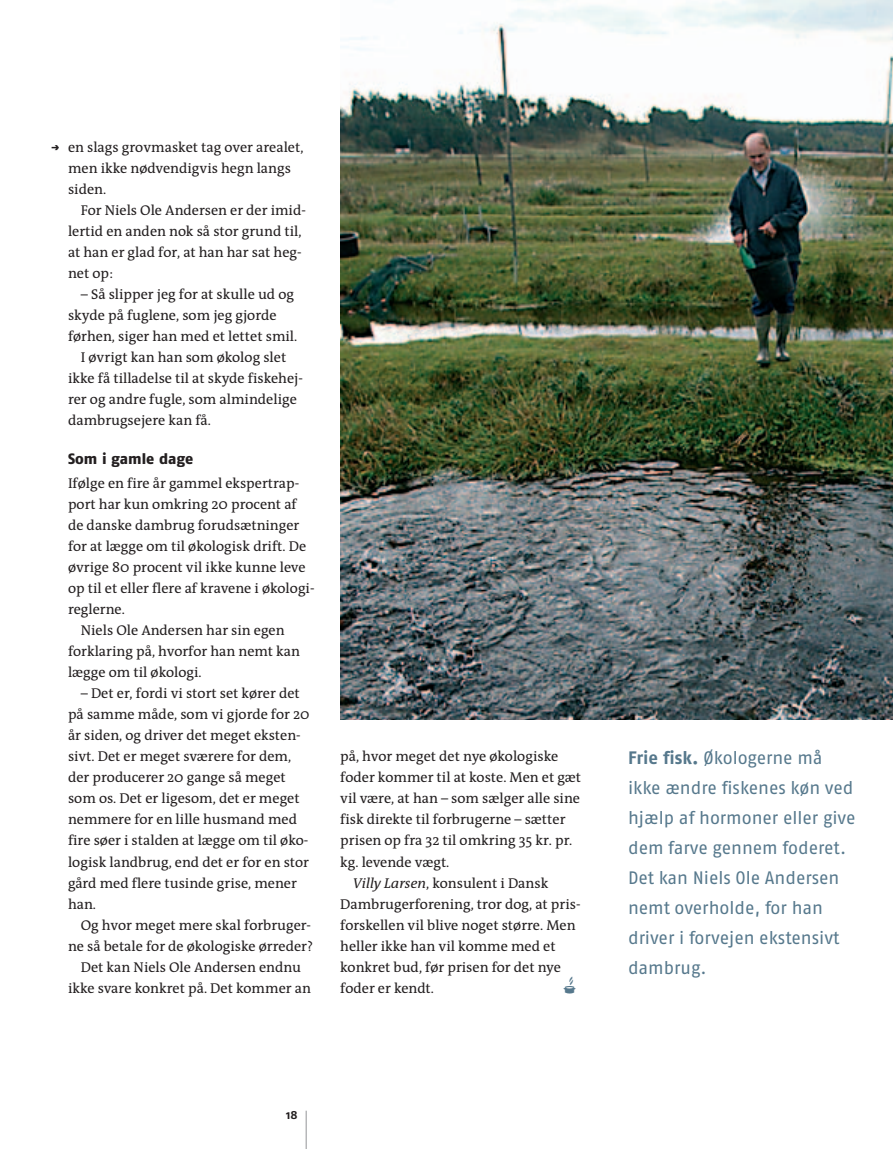
<style>
.page{position:relative;width:893px;height:1149px;background:#fff}
.page>*{position:absolute;margin:0;border:0;box-sizing:border-box;transform-origin:0 0}
.t1{font:22.5px "Okonoma Logo";color:#56788c}
.t2{font:18px/30px "Fago No";letter-spacing:-.005em;color:#56788c}
.t3{font:15px "Fago No Exb";color:#231f20}
.t4{font:14.25px/21px "The Antiqua B5";color:#231f20}
.t5{font:700 12px "Fago No";color:#231f20}
.t6{font:12px "Fago No Bold Expert";color:#231f20}
.s1{font-family:"The Antiqua B5 i";font-style:italic}
.s2{font-weight:700}
</style>
<div class="page">
<hr style="left:306px;top:1110px;width:1px;height:38px;background:#939598">
<img style="left:340px;top:0;width:553px;height:719px">
<p class="t6" style="left:51px;top:141px;width:10px">t</p>
<p class="t4" style="left:68px;top:138px;width:237px">en slags grovmasket tag over arealet, men ikke nødvendigvis hegn langs siden.</p>
<p class="t4" style="left:68px;top:201px;width:239px;text-indent:13px">For Niels Ole Andersen er der imid&shy;lertid en anden nok så stor grund til, at han er glad for, at han har sat heg&shy;net op:</p>
<p class="t4" style="left:81px;top:285px;width:215px">– Så slipper jeg for at skulle ud og</p>
<p class="t4" style="left:68px;top:306px;width:210px">skyde på fuglene, som jeg gjorde</p>
<p class="t4" style="left:68px;top:327px;width:231px">førhen, siger han med et lettet smil.</p>
<p class="t4" style="left:81px;top:348px;width:207px">I øvrigt kan han som økolog slet</p>
<p class="t4" style="left:68px;top:369px;width:236px">ikke få tilladelse til at skyde fiskehej-</p>
<p class="t4" style="left:68px;top:390px;width:230px">rer og andre fugle, som almindelige</p>
<p class="t4" style="left:68px;top:411px;width:144px">dambrugsejere kan få.</p>
<p class="t3" style="left:68px;top:453px;width:127px">Som i gamle dage</p>
<p class="t4" style="left:68px;top:474px;width:233px">Ifølge en fire år gammel ekspertrap-</p>
<p class="t4" style="left:68px;top:495px;width:230px">port har kun omkring 20 procent af</p>
<p class="t4" style="left:68px;top:516px;width:233px">de danske dambrug forudsætninger</p>
<p class="t4" style="left:68px;top:537px;width:240px">for at lægge om til økologisk drift. De</p>
<p class="t4" style="left:68px;top:558px;width:239px">øvrige 80 procent vil ikke kunne leve</p>
<p class="t4" style="left:68px;top:579px;width:248px">op til et eller flere af kravene i økologi-</p>
<p class="t4" style="left:68px;top:600px;width:58px">reglerne.</p>
<p class="t4" style="left:81px;top:621px;width:205px">Niels Ole Andersen har sin egen</p>
<p class="t4" style="left:68px;top:642px;width:234px">forklaring på, hvorfor han nemt kan</p>
<p class="t4" style="left:68px;top:663px;width:135px">lægge om til økologi.</p>
<p class="t4" style="left:68px;top:684px;width:243px;text-indent:13px">– Det er, fordi vi stort set kører det på samme måde, som vi gjorde for 20 år siden, og driver det meget eksten&shy;sivt. Det er meget sværere for dem, der producerer 20 gange så meget som os. Det er ligesom, det er meget nemmere for en lille husmand med fire søer i stalden at lægge om til øko&shy;logisk landbrug, end det er for en stor gård med flere tusinde grise, mener han.</p>
<p class="t4" style="left:81px;top:915px;width:232px">Og hvor meget mere skal forbruger-</p>
<p class="t4" style="left:68px;top:936px;width:246px">ne så betale for de økologiske ørreder?</p>
<p class="t4" style="left:81px;top:957px;width:222px">Det kan Niels Ole Andersen endnu</p>
<p class="t4" style="left:68px;top:978px;width:244px">ikke svare konkret på. Det kommer an</p>
<p class="t4" style="left:340px;top:747px;width:220px">på, hvor meget det nye økologiske</p>
<p class="t4" style="left:340px;top:768px;width:242px">foder kommer til at koste. Men et gæt</p>
<p class="t4" style="left:340px;top:789px;width:241px">vil være, at han – som sælger alle sine</p>
<p class="t4" style="left:340px;top:810px;width:227px">fisk direkte til forbrugerne – sætter</p>
<p class="t4" style="left:340px;top:831px;width:234px">prisen op fra 32 til omkring 35 kr. pr.</p>
<p class="t4" style="left:340px;top:852px;width:111px">kg. levende vægt.</p>
<p class="t4" style="left:353px;top:873px;width:197px"><span class="s1">Villy Larsen</span>, konsulent i Dansk</p>
<p class="t4" style="left:340px;top:894px;width:242px">Dambrugerforening, tror dog, at pris-</p>
<p class="t4" style="left:340px;top:915px;width:237px">forskellen vil blive noget større. Men</p>
<p class="t4" style="left:340px;top:936px;width:217px">heller ikke han vil komme med et</p>
<p class="t4" style="left:340px;top:957px;width:222px">konkret bud, før prisen for det nye</p>
<p class="t4" style="left:340px;top:978px;width:95px">foder er kendt.</p>
<h1 class="t1" style="left:565px;top:971px;width:15px">A</h1>
<p class="t5" style="left:286px;top:1109px;width:13px">18</p>
<p class="t2" style="left:628px;top:744px;width:229px"><span class="s2">Frie fisk.</span> Økologerne må ikke ændre fiskenes køn ved hjælp af hormoner eller give dem farve gennem foderet.<br>Det kan Niels Ole Andersen nemt overholde, for han driver i forvejen ekstensivt dambrug.</p>
</div>
